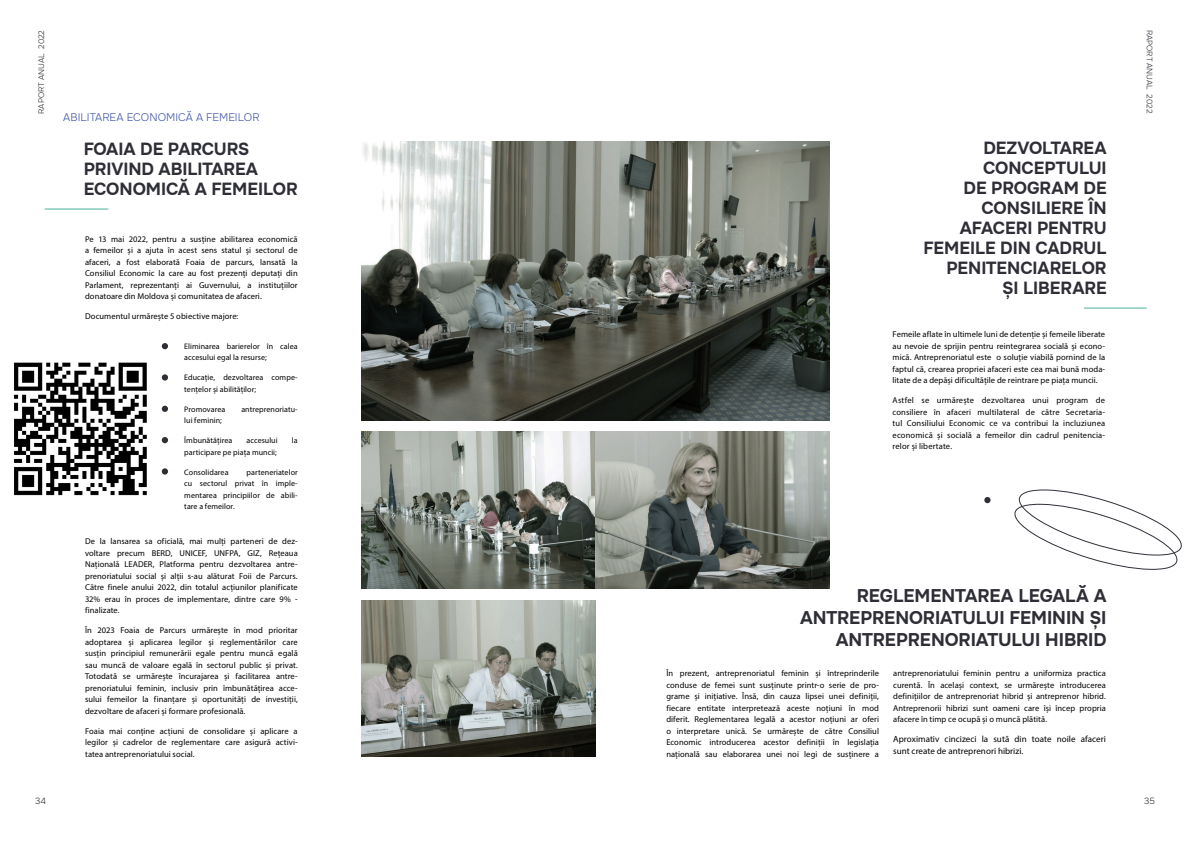
<style>
.page{position:relative;width:1191px;height:842px;background:#fff}
.page>*{position:absolute;margin:0;border:0;box-sizing:border-box;transform-origin:0 0}
.t1{font:700 18px/22px "Onest";letter-spacing:-.005em;color:#2e2e36;text-align:right}
.t2{font:700 17.2px/20px "Onest";letter-spacing:-.005em;color:#2e2e36}
.t3{font:300 11px "Onest";color:#4157a6}
.t4{font:9px/11.5px "Myriad Pro";color:#000}
.t5{font:300 9px "Onest";color:#2f3139}
.t6{font:8.5px/11.5px "Myriad Pro";letter-spacing:.005em;color:#000;text-align:justify}
.t7{font:8px/11.5px "Myriad Pro";letter-spacing:.005em;color:#000}
.t8{font:300 8px "Onest";color:#2f3139}
</style>
<div class="page">
<hr style="left:1084px;top:308px;width:62px;height:1px;background:#48b198">
<hr style="left:45px;top:209px;width:63px;height:1px;background:#48b198">
<svg style="left:1014px;top:489px;width:168px;height:81px"></svg>
<img style="left:14px;top:362px;width:133px;height:134px">
<svg style="left:162px;top:343px;width:6px;height:6px"></svg>
<div style="left:162px;top:374px;width:6px;height:7px;background:#2e2e36;border-radius:50%"></div>
<svg style="left:162px;top:406px;width:6px;height:6px"></svg>
<svg style="left:162px;top:437px;width:6px;height:6px"></svg>
<div style="left:162px;top:468px;width:6px;height:7px;background:#2e2e36;border-radius:50%"></div>
<svg style="left:984px;top:497px;width:6px;height:6px"></svg>
<img style="left:361px;top:142px;width:468px;height:279px">
<img style="left:361px;top:432px;width:234px;height:156px">
<svg style="left:595px;top:432px;width:234px;height:156px;background:#7b7f78"></svg>
<img style="left:361px;top:600px;width:234px;height:157px">
<p class="t8" style="left:37px;top:114px;width:85px;rotate:-90deg">RAPORT ANUAL 2022</p>
<p class="t3" style="left:63px;top:111px;width:198px">ABILITAREA ECONOMICĂ A FEMEILOR</p>
<p class="t2" style="left:84px;top:139px;width:216px">FOAIA DE PARCURS<br>PRIVIND ABILITAREA<br>ECONOMICĂ A FEMEILOR</p>
<p class="t6" style="left:85px;top:233px;width:214px">Pe 13 mai 2022, pentru a susține abilitarea economică a femeilor și a ajuta în acest sens statul și sectorul de afaceri, a fost elaborată Foaia de parcurs, lansată la Consiliul Economic la care au fost prezenți deputați din Parlament, reprezentanți ai Guvernului, a instituțiilor donatoare din Moldova și comunitatea de afaceri.</p>
<p class="t6" style="left:85px;top:311px;width:155px">Documentul urmărește 5 obiective majore:</p>
<p class="t7" style="left:184px;top:340px;width:115px">Eliminarea barierelor în calea accesului egal la resurse;</p>
<p class="t7" style="left:184px;top:372px;width:115px">Educație, dezvoltarea compe&shy;tențelor și abilităților;</p>
<p class="t7" style="left:184px;top:403px;width:42px">Promovarea</p>
<p class="t7" style="left:241px;top:403px;width:58px">antreprenoriatu-</p>
<p class="t7" style="left:184px;top:415px;width:39px">lui feminin;</p>
<p class="t7" style="left:184px;top:435px;width:49px">Îmbunătățirea</p>
<p class="t7" style="left:247px;top:435px;width:33px">accesului</p>
<p class="t7" style="left:292px;top:435px;width:7px">la</p>
<p class="t7" style="left:184px;top:446px;width:94px">participare pe piața muncii;</p>
<p class="t7" style="left:184px;top:466px;width:46px">Consolidarea</p>
<p class="t7" style="left:184px;top:466px;width:115px;text-align:justify;text-indent:62px">parteneriatelor cu sectorul privat în imple&shy;mentarea principiilor de abili&shy;tare a femeilor.</p>
<p class="t6" style="left:85px;top:535px;width:214px">De la lansarea sa oficială, mai mulți parteneri de dez&shy;voltare precum BERD, UNICEF, UNFPA, GIZ, Rețeaua Națională LEADER, Platforma pentru dezvoltarea antre&shy;prenoriatului social și alții s-au alăturat Foii de Parcurs.<br>Către finele anului 2022, din totalul acțiunilor planificate 32% erau în proces de implementare, dintre care 9% - finalizate.</p>
<p class="t6" style="left:85px;top:624px;width:214px">În 2023 Foaia de Parcurs urmărește în mod prioritar adoptarea și aplicarea legilor și reglementărilor care susțin principiul remunerării egale pentru muncă egală sau muncă de valoare egală în sectorul public și privat.<br>Totodată se urmărește încurajarea și facilitarea antre&shy;prenoriatului feminin, inclusiv prin îmbunătățirea acce&shy;sului femeilor la finanțare și oportunități de investiții, dezvoltare de afaceri și formare profesională.</p>
<p class="t6" style="left:85px;top:725px;width:214px">Foaia mai conține acțiuni de consolidare și aplicare a legilor și cadrelor de reglementare care asigură activi&shy;tatea antreprenoriatului social.</p>
<p class="t2" style="left:923px;top:138px;width:184px;text-align:right">DEZVOLTAREA<br>CONCEPTULUI<br>DE PROGRAM DE<br>CONSILIERE ÎN<br>AFACERI PENTRU<br>FEMEILE DIN CADRUL<br>PENITENCIARELOR<br>ȘI LIBERARE</p>
<p class="t6" style="left:892px;top:329px;width:214px">Femeile aflate în ultimele luni de detenție și femeile liberate au nevoie de sprijin pentru reintegrarea socială și econo&shy;mică. Antreprenoriatul este o soluție viabilă pornind de la faptul că, crearea propriei afaceri este cea mai bună moda&shy;litate de a depăși dificultățile de reintrare pe piața muncii.</p>
<p class="t6" style="left:892px;top:395px;width:214px">Astfel se urmărește dezvoltarea unui program de consiliere în afaceri multilateral de către Secretaria&shy;tul Consiliului Economic ce va contribui la incluziunea economică și socială a femeilor din cadrul penitencia&shy;relor și libertate.</p>
<p class="t8" style="left:1154px;top:30px;width:85px;rotate:90deg">RAPORT ANUAL 2022</p>
<p class="t1" style="left:800px;top:585px;width:308px">REGLEMENTAREA LEGALĂ A<br>ANTREPRENORIATULUI FEMININ ȘI<br>ANTREPRENORIATULUI HIBRID</p>
<p class="t6" style="left:666px;top:668px;width:214px">În prezent, antreprenoriatul feminin și întreprinderile conduse de femei sunt susținute printr-o serie de pro&shy;grame și inițiative. Însă, din cauza lipsei unei definiții, fiecare entitate interpretează aceste noțiuni în mod diferit. Reglementarea legală a acestor noțiuni ar oferi o interpretare unică. Se urmărește de către Consiliul Economic introducerea acestor definiții în legislația națională sau elaborarea unei noi legi de susținere a</p>
<p class="t6" style="left:893px;top:668px;width:214px">antreprenoriatului feminin pentru a uniformiza practica curentă. În același context, se urmărește introducerea definițiilor de antreprenoriat hibrid și antreprenor hibrid.<br>Antreprenorii hibrizi sunt oameni care își încep propria afacere în timp ce ocupă și o muncă plătită.</p>
<p class="t4" style="left:893px;top:733px;width:214px">Aproximativ cincizeci la sută din toate noile afaceri sunt create de antreprenori hibrizi.</p>
<p class="t5" style="left:35px;top:795px;width:12px">34</p>
<p class="t5" style="left:1144px;top:795px;width:12px">35</p>
</div>
